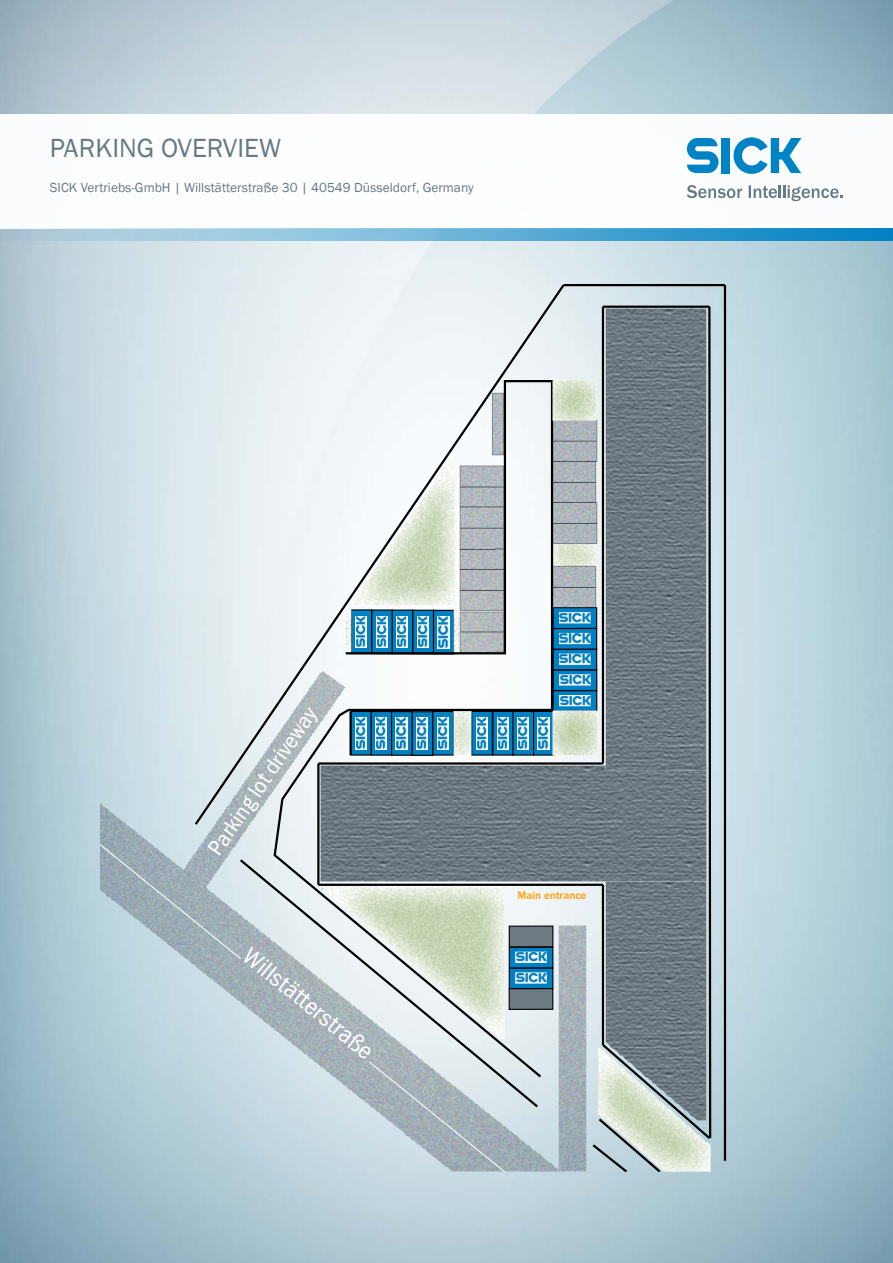
<style>
.page{position:relative;width:893px;height:1263px;background:#fff}
.page>*{position:absolute;margin:0;border:0;box-sizing:border-box;transform-origin:0 0}
.t1{font:27px "SICK Franklin";color:#677983}
.t2{font:24.9px "SICK Franklin Condensed";color:#fff;scale:1.08 1}
.t3{font:22.8px "SICK Franklin Condensed";color:#fff;scale:1.08 1}
.t4{font:13.5px "SICK Franklin";color:#677983}
.t5{font:500 11.1px "SICK Franklin";color:#f90}
</style>
<div class="page">
<img style="left:0;top:0;width:893px;height:1263px">
<svg style="left:193px;top:282px;width:372px;height:443px;background:#e2ebef"></svg>
<hr style="left:564px;top:284px;width:161px;height:2px;background:#000">
<svg style="left:272px;top:379px;width:282px;height:346px"></svg>
<img style="left:386px;top:725px;width:360px;height:116px">
<img style="left:712px;top:841px;width:34px;height:168px">
<svg style="left:600px;top:810px;width:112px;height:199px;background:#6e7a82"></svg>
<img style="left:565px;top:269px;width:181px;height:541px">
<img style="left:100px;top:763px;width:500px;height:408px">
<img style="left:142px;top:631px;width:244px;height:297px">
<svg style="left:100px;top:843px;width:142px;height:117px;background:#aabcc4"></svg>
<svg style="left:367px;top:1079px;width:144px;height:92px;background:#b3bfc7"></svg>
<img style="left:311px;top:414px;width:184px;height:232px">
<img style="left:283px;top:848px;width:261px;height:231px">
<img style="left:559px;top:1009px;width:192px;height:162px">
<div style="left:0;top:114px;width:893px;height:115px;background:#fff"></div>
<svg style="left:687px;top:138px;width:32px;height:35px"></svg>
<div style="left:722px;top:138px;width:8px;height:35px;background:#0083c5"></div>
<svg style="left:733px;top:137px;width:68px;height:37px"></svg>
<svg style="left:687px;top:185px;width:55px;height:13px"></svg>
<svg style="left:749px;top:185px;width:94px;height:16px"></svg>
<svg style="left:0;top:229px;width:893px;height:12px;background:#68b0d5"></svg>
<h1 class="t1" style="left:50px;top:131px;width:228px">Parking overview</h1>
<p class="t4" style="left:50px;top:179px;width:425px">SI CK Vertriebs-GmbH | Willstätterstraße 30 | 40549 Düsseldorf, Germany</p>
<h3 class="t3" style="left:201px;top:844px;width:163px;rotate:-55deg">Parking lot driveway</h3>
<h2 class="t2" style="left:256px;top:940px;width:150px;rotate:39deg">Willstätterstraße</h2>
<p class="t5" style="left:518px;top:889px;width:70px">Main entrance</p>
</div>
